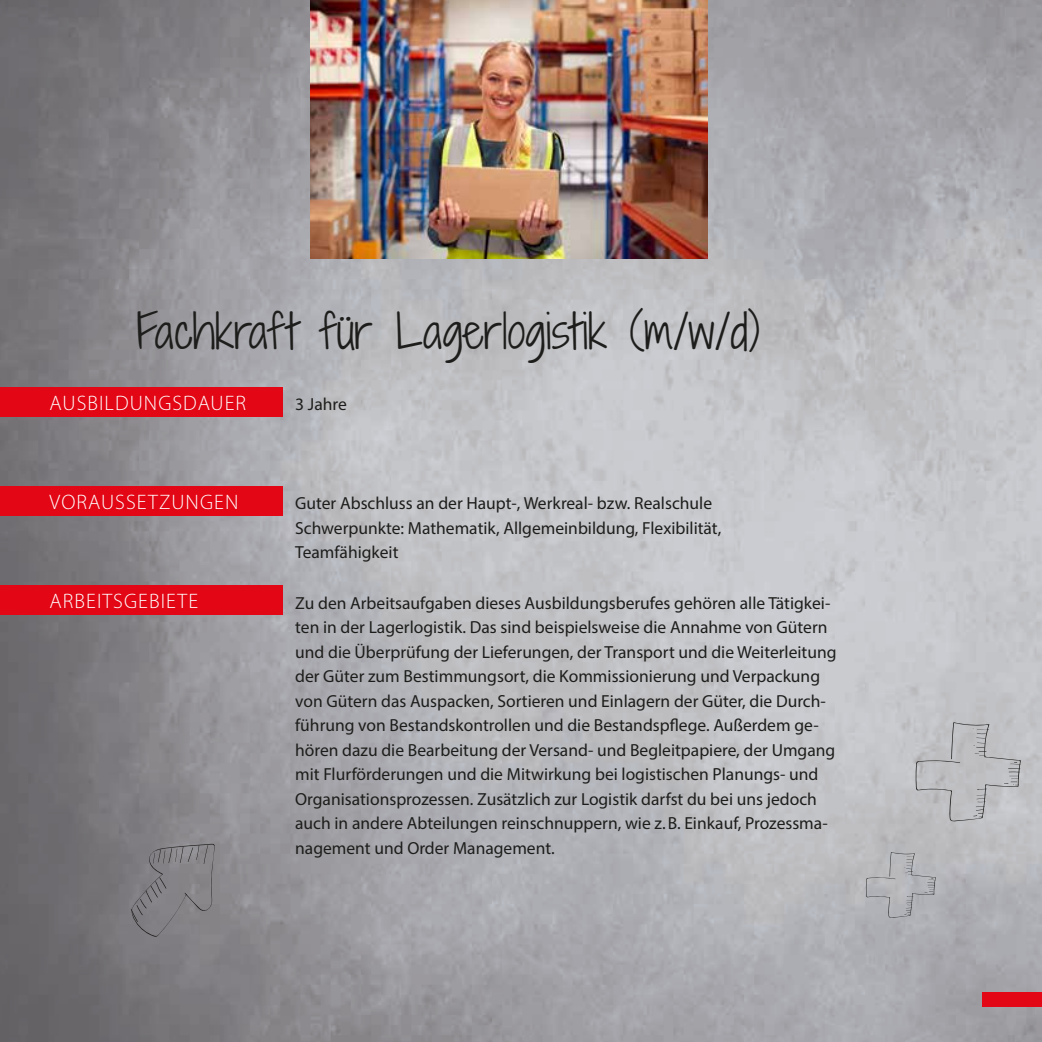
<style>
.page{position:relative;width:1042px;height:1042px;background:#fff}
.page>*{position:absolute;margin:0;border:0;box-sizing:border-box;transform-origin:0 0}
.t1{font:45.5px "Shadows Into Light Two";color:#1d1d1b}
.t2{font:300 21px "Myriad Pro";letter-spacing:.05em;color:#fff}
.t3{font:17.5px/24.5px "Myriad Pro";color:#1d1d1b}
</style>
<div class="page">
<img style="left:0;top:0;width:1042px;height:1042px">
<div style="left:0;top:387px;width:283px;height:30px;background:#e30614"></div>
<div style="left:0;top:486px;width:283px;height:30px;background:#e30614"></div>
<div style="left:0;top:585px;width:283px;height:30px;background:#e30614"></div>
<hr style="left:1041px;top:248px;width:1px;height:30px;background:#e30614">
<hr style="left:1041px;top:347px;width:1px;height:30px;background:#e30614">
<hr style="left:1041px;top:446px;width:1px;height:30px;background:#e30614">
<div style="left:982px;top:992px;width:60px;height:15px;background:#e30614"></div>
<img style="left:310px;top:0;width:397px;height:258px">
<svg style="left:131px;top:844px;width:84px;height:93px"></svg>
<svg style="left:159px;top:877px;width:7px;height:12px"></svg>
<svg style="left:155px;top:881px;width:7px;height:12px"></svg>
<svg style="left:150px;top:885px;width:8px;height:13px"></svg>
<svg style="left:146px;top:890px;width:6px;height:13px"></svg>
<svg style="left:140px;top:898px;width:7px;height:10px"></svg>
<svg style="left:137px;top:905px;width:6px;height:10px"></svg>
<svg style="left:131px;top:908px;width:7px;height:14px"></svg>
<svg style="left:915px;top:722px;width:106px;height:99px"></svg>
<svg style="left:866px;top:852px;width:70px;height:66px"></svg>
<h1 class="t1" style="left:136px;top:298px;width:625px">Fachkraft für Lagerlogistik (m/w/d)</h1>
<p class="t3" style="left:295px;top:392px;width:53px">3 Jahre</p>
<p class="t2" style="left:50px;top:391px;width:198px">AUSBILDUNGSDAUER</p>
<p class="t2" style="left:50px;top:490px;width:190px">VORAUSSETZUNGEN</p>
<p class="t2" style="left:50px;top:590px;width:150px">ARBEITSGEBIETE</p>
<p class="t3" style="left:295px;top:491px;width:428px">Guter Abschluss an der Haupt-, Werkreal- bzw. Realschule<br>Schwerpunkte: Mathematik, Allgemeinbildung, Flexibilität,<br>Teamfähigkeit</p>
<p class="t3" style="left:295px;top:590px;width:543px">Zu den Arbeitsaufgaben dieses Ausbildungsberufes gehören alle Tätigkei&shy;ten in der Lagerlogistik. Das sind beispielsweise die Annahme von Gütern und die Überprüfung der Lieferungen, der Transport und die Weiterleitung der Güter zum Bestimmungsort, die Kommissionierung und Verpackung von Gütern das Auspacken, Sortieren und Einlagern der Güter, die Durch&shy;führung von Bestandskontrollen und die Bestandspflege. Außerdem ge&shy;hören dazu die Bearbeitung der Versand- und Begleitpapiere, der Umgang mit Flurförderungen und die Mitwirkung bei logistischen Planungs- und Organisationsprozessen. Zusätzlich zur Logistik darfst du bei uns jedoch auch in andere Abteilungen reinschnuppern, wie z. B. Einkauf, Prozessma&shy;nagement und Order Management.</p>
</div>
